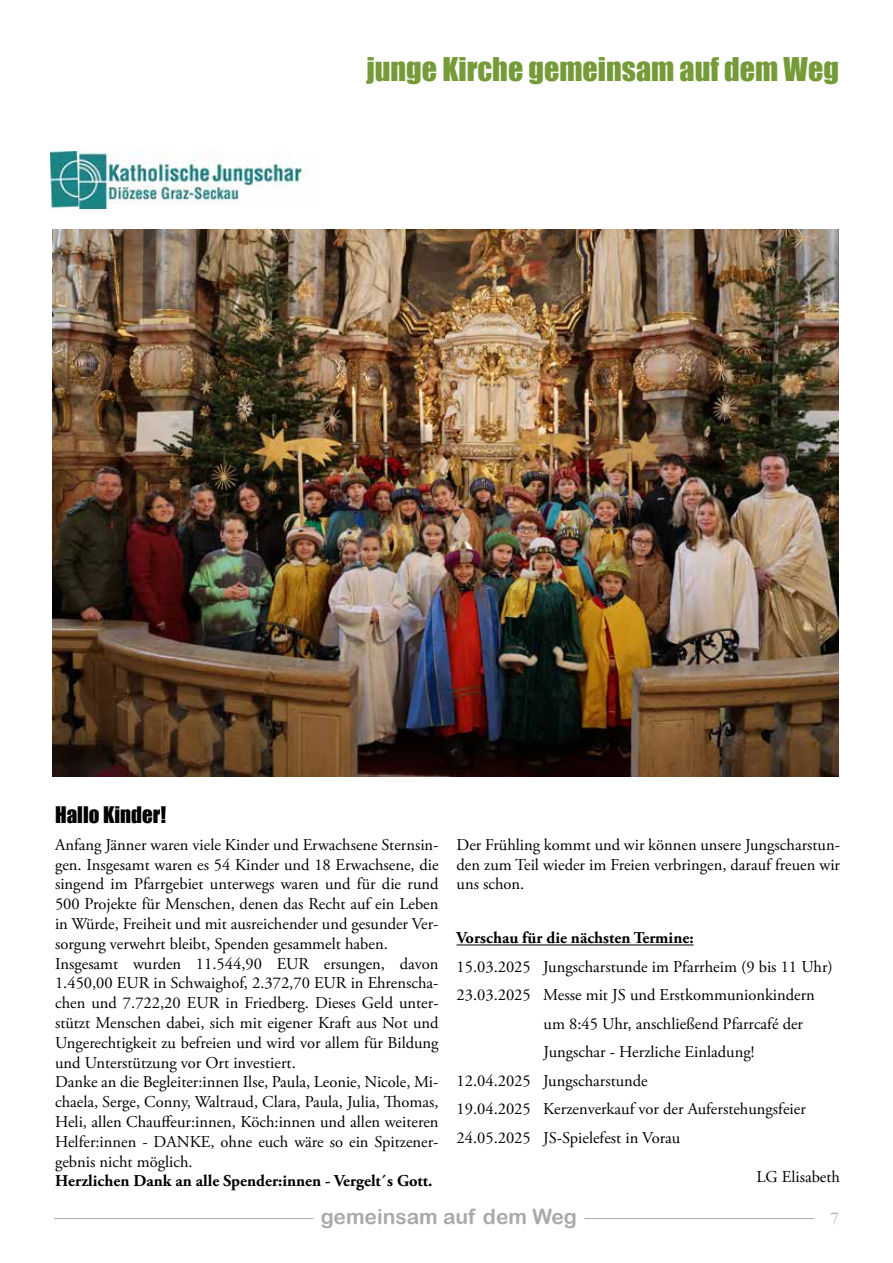
<style>
.page{position:relative;width:893px;height:1263px;background:#fff}
.page>*{position:absolute;margin:0;border:0;box-sizing:border-box;transform-origin:0 0}
.t1{font:30px "Impact";color:#759b38}
.t2{font:21px "Arial Rounded MT Bold";color:#a7a9ac}
.t3{font:21px "Impact";color:#000}
.t4{font:18px "Garamond";color:#a7a9ac}
.t5{font:16.5px/19.8px "Adobe Garamond Pro";color:#000}
.t6{font:700 16.5px "Adobe Garamond Pro";color:#000}
</style>
<div class="page">
<hr style="left:54px;top:1218px;width:259px;height:1px;background:#a7a9ac">
<hr style="left:584px;top:1218px;width:230px;height:1px;background:#a7a9ac">
<img style="left:51px;top:152px;width:258px;height:57px">
<hr style="left:457px;top:944px;width:237px;height:1px;background:#000">
<img style="left:52px;top:230px;width:786px;height:547px">
<h1 class="t1" style="left:366px;top:46px;width:474px">junge Kirche gemeinsam auf dem Weg</h1>
<p class="t3" style="left:55px;top:799px;width:113px">Hallo Kinder!</p>
<p class="t5" style="left:55px;top:835px;width:385px">Anfang Jänner waren viele Kinder und Erwachsene Sternsin&shy;gen. Insgesamt waren es 54 Kinder und 18 Erwachsene, die singend im Pfarrgebiet unterwegs waren und für die rund 500 Projekte für Menschen, denen das Recht auf ein Leben in Würde, Freiheit und mit ausreichender und gesunder Ver&shy;sorgung verwehrt bleibt, Spenden gesammelt haben.<br>Insgesamt wurden 11.544,90 EUR ersungen, davon 1.450,00 EUR in Schwaighof, 2.372,70 EUR in Ehrenscha&shy;chen und 7.722,20 EUR in Friedberg. Dieses Geld unter&shy;stützt Menschen dabei, sich mit eigener Kraft aus Not und Ungerechtigkeit zu befreien und wird vor allem für Bildung und Unterstützung vor Ort investiert.<br>Danke an die Begleiter:innen Ilse, Paula, Leonie, Nicole, Mi&shy;chaela, Serge, Conny, Waltraud, Clara, Paula, Julia, Thomas, Heli, allen Chauffeur:innen, Köch:innen und allen weiteren Helfer:innen - DANKE, ohne euch wäre so ein Spitzener&shy;gebnis nicht möglich.</p>
<p class="t6" style="left:55px;top:1171px;width:379px">Herzlichen Dank an alle Spender:innen - Vergelt´s Gott.</p>
<p class="t5" style="left:457px;top:835px;width:385px;text-align:justify">Der Frühling kommt und wir können unsere Jungscharstun&shy;den zum Teil wieder im Freien verbringen, darauf freuen wir uns schon.</p>
<p class="t6" style="left:457px;top:928px;width:239px">Vorschau für die nächsten Termine:</p>
<p class="t5" style="left:457px;top:957px;width:378px">15.03.2025 Jungscharstunde im Pfarrheim (9 bis 11 Uhr)</p>
<p class="t5" style="left:457px;top:986px;width:360px">23.03.2025 Messe mit JS und Erstkommunionkindern</p>
<p class="t5" style="left:544px;top:1014px;width:261px">um 8:45 Uhr, anschließend Pfarrcafé der</p>
<p class="t5" style="left:544px;top:1043px;width:212px">Jungschar - Herzliche Einladung!</p>
<p class="t5" style="left:457px;top:1071px;width:193px">12.04.2025 Jungscharstunde</p>
<p class="t5" style="left:457px;top:1100px;width:351px">19.04.2025 Kerzenverkauf vor der Auferstehungsfeier</p>
<p class="t5" style="left:457px;top:1128px;width:225px">24.05.2025 JS-Spielefest in Vorau</p>
<p class="t5" style="left:757px;top:1168px;width:85px">LG Elisabeth</p>
<p class="t2" style="left:321px;top:1204px;width:257px">gemeinsam auf dem Weg</p>
<p class="t4" style="left:830px;top:1206px;width:10px">7</p>
</div>
